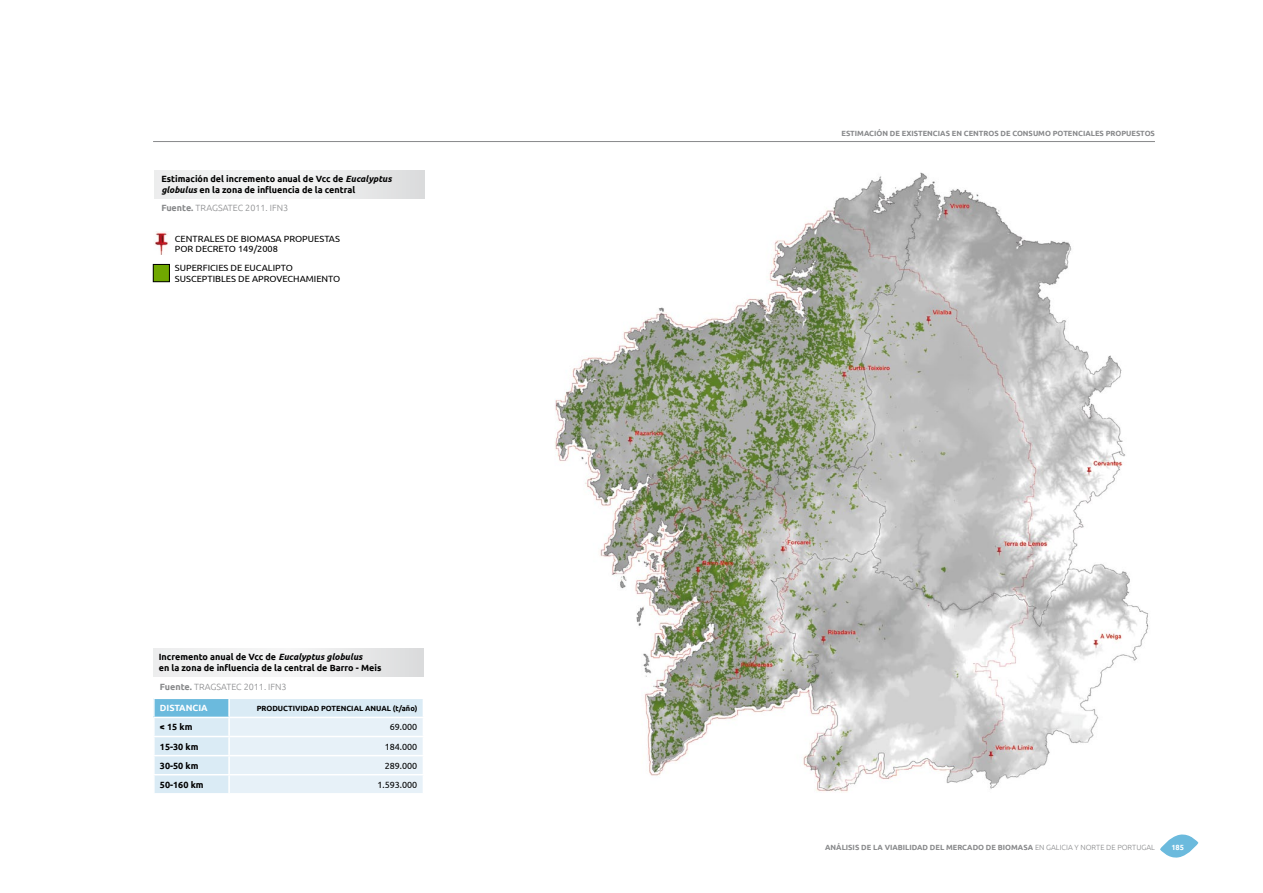
<style>
.page{position:relative;width:1263px;height:893px;background:#fff}
.page>*{position:absolute;margin:0;border:0;box-sizing:border-box;transform-origin:0 0}
.t1{font:700 9px/10.8px "Ubuntu";color:#000}
.t2{font:9px/10.5px "Ubuntu";color:#000}
.t3{font:300 9px "Ubuntu";color:#87888a}
.t4{font:700 9px "Ubuntu";color:#fff}
.t5{font:700 7.5px "Ubuntu";color:#87888a}
.t6{font:700 7.5px "Ubuntu";color:#000}
.t7{font:700 7.5px "Ubuntu";color:#fff}
.s1{font-style:italic}
.s2{font-weight:700}
.s3{font-weight:300}
</style>
<div class="page">
<hr style="left:153px;top:141px;width:1002px;height:1px;background:#87888a">
<svg style="left:1160px;top:834px;width:39px;height:24px"></svg>
<img style="left:555px;top:172px;width:594px;height:620px">
<svg style="left:153px;top:698px;width:270px;height:95px;background:#deedf6"></svg>
<div style="left:153px;top:648px;width:270px;height:28px;background:linear-gradient(to right,#f6f6f6,#e3e4e5)"></div>
<div style="left:153px;top:264px;width:16px;height:18px;background:#70a800"></div>
<div style="left:153px;top:264px;width:17px;height:18px;border:1px solid #000"></div>
<div style="left:155px;top:170px;width:270px;height:28px;background:linear-gradient(to right,#f6f6f6,#e3e4e5)"></div>
<img style="left:155px;top:231px;width:13px;height:24px">
<p class="t1" style="left:161px;top:173px;width:232px">Estimación del incremento anual de Vcc de <span class="s1">Eucalyptus globulus</span> en la zona de influencia de la central</p>
<p class="t3" style="left:161px;top:203px;width:128px"><span class="s2">Fuente.</span> TRAGSATEC 2011. IFN3</p>
<p class="t2" style="left:175px;top:233px;width:167px">CENTRALES DE BIOMASA PROPUESTAS<br>POR DECRETO 149/2008</p>
<p class="t2" style="left:175px;top:262px;width:167px">SUPERFICIES DE EUCALIPTO<br>SUSCEPTIBLES DE APROVECHAMIENTO</p>
<p class="t1" style="left:159px;top:651px;width:224px">Incremento anual de Vcc de <span class="s1">Eucalyptus globulus<br></span>en la zona de influencia de la central de Barro - Meis</p>
<p class="t3" style="left:160px;top:682px;width:128px"><span class="s2">Fuente.</span> TRAGSATEC 2011. IFN3</p>
<p class="t4" style="left:160px;top:703px;width:49px">DISTANCIA</p>
<p class="t6" style="left:257px;top:703px;width:162px">PRODUCTIVIDAD POTENCIAL ANUAL (t/año)</p>
<p class="t1" style="left:160px;top:722px;width:34px">&lt; 15 km</p>
<p class="t2" style="left:390px;top:722px;width:29px">69.000</p>
<p class="t1" style="left:160px;top:741px;width:40px">15-30 km</p>
<p class="t2" style="left:385px;top:741px;width:34px">184.000</p>
<p class="t1" style="left:160px;top:760px;width:40px">30-50 km</p>
<p class="t2" style="left:385px;top:760px;width:34px">289.000</p>
<p class="t1" style="left:160px;top:779px;width:45px">50-160 km</p>
<p class="t2" style="left:377px;top:779px;width:41px">1.593.000</p>
<p class="t5" style="left:841px;top:129px;width:315px">ESTIMACIÓN DE EXISTENCIAS EN CENTROS DE CONSUMO POTENCIALES PROPUESTOS</p>
<p class="t5" style="left:825px;top:842px;width:331px">ANÁLISIS DE LA VIABILIDAD DEL MERCADO DE BIOMASA <span class="s3">EN GALICIA Y NORTE DE PORTUGAL</span></p>
<p class="t7" style="left:1171px;top:842px;width:14px">185</p>
</div>
